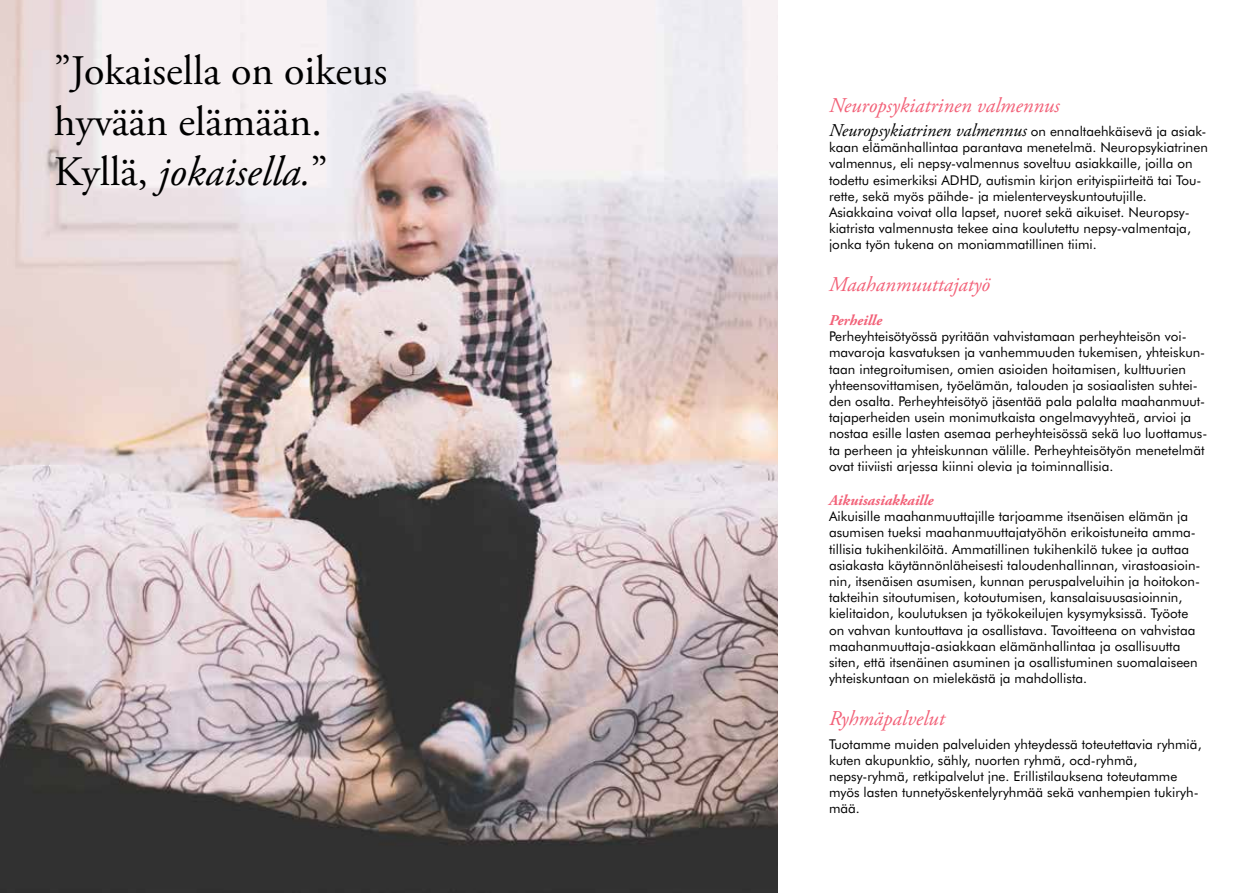
<style>
.page{position:relative;width:1259px;height:893px;background:#fff}
.page>*{position:absolute;margin:0;border:0;box-sizing:border-box;transform-origin:0 0}
.t1{font:42px/50.4px "Adobe Garamond Pro";color:#000}
.t2{font:italic 21px "Adobe Garamond Pro";color:#f26178}
.t3{font:italic 18px "Adobe Garamond Pro";color:#000}
.t4{font:italic 700 15px "Adobe Garamond Pro";color:#f26178}
.t5{font:13.5px/16.2px "Futura BT";color:#000}
.s1{font-style:italic}
.s2{font-family:"Futura BT";font-style:normal;font-size:13.5px}
</style>
<div class="page">
<img style="left:0;top:0;width:777px;height:893px">
<h1 class="t1" style="left:54px;top:47px;width:335px">”Jokaisella on oikeus hyvään elämään.<br>Kyllä, <span class="s1">jokaisella.</span>”</h1>
<h2 class="t2" style="left:829px;top:93px;width:232px">Neuropsykiatrinen valmennus</h2>
<h3 class="t3" style="left:829px;top:119px;width:379px">Neuropsykiatrinen valmennus <span class="s2">on ennaltaehkäisevä ja asiak-</span></h3>
<p class="t5" style="left:829px;top:139px;width:380px">kaan elämänhallintaa parantava menetelmä. Neuropsykiatrinen valmennus, eli nepsy-valmennus soveltuu asiakkaille, joilla on todettu esimerkiksi ADHD, autismin kirjon erityispiirteitä tai Tou&shy;rette, sekä myös päihde- ja mielenterveyskuntoutujille.<br>Asiakkaina voivat olla lapset, nuoret sekä aikuiset. Neuropsy&shy;kiatrista valmennusta tekee aina koulutettu nepsy-valmentaja, jonka työn tukena on moniammatillinen tiimi.</p>
<h2 class="t2" style="left:829px;top:272px;width:162px">Maahanmuuttajatyö</h2>
<p class="t4" style="left:829px;top:312px;width:54px">Perheille</p>
<p class="t5" style="left:829px;top:328px;width:380px">Perheyhteisötyössä pyritään vahvistamaan perheyhteisön voi&shy;mavaroja kasvatuksen ja vanhemmuuden tukemisen, yhteiskun&shy;taan integroitumisen, omien asioiden hoitamisen, kulttuurien yhteensovittamisen, työelämän, talouden ja sosiaalisten suhtei&shy;den osalta. Perheyhteisötyö jäsentää pala palalta maahanmuut&shy;tajaperheiden usein monimutkaista ongelmavyyhteä, arvioi ja nostaa esille lasten asemaa perheyhteisössä sekä luo luottamus&shy;ta perheen ja yhteiskunnan välille. Perheyhteisötyön menetelmät ovat tiiviisti arjessa kiinni olevia ja toiminnallisia.</p>
<p class="t4" style="left:829px;top:492px;width:106px">Aikuisasiakkaille</p>
<p class="t5" style="left:829px;top:508px;width:373px">Aikuisille maahanmuuttajille tarjoamme itsenäisen elämän ja asumisen tueksi maahanmuuttajatyöhön erikoistuneita amma&shy;tillisia tukihenkilöitä. Ammatillinen tukihenkilö tukee ja auttaa asiakasta käytännönläheisesti taloudenhallinnan, virastoasioin&shy;nin, itsenäisen asumisen, kunnan peruspalveluihin ja hoitokon&shy;takteihin sitoutumisen, kotoutumisen, kansalaisuusasioinnin, kielitaidon, koulutuksen ja työkokeilujen kysymyksissä. Työote on vahvan kuntouttava ja osallistava. Tavoitteena on vahvistaa maahanmuuttaja-asiakkaan elämänhallintaa ja osallisuutta siten, että itsenäinen asuminen ja osallistuminen suomalaiseen yhteiskuntaan on mielekästä ja mahdollista.</p>
<h2 class="t2" style="left:829px;top:705px;width:117px">Ryhmäpalvelut</h2>
<p class="t5" style="left:829px;top:735px;width:374px">Tuotamme muiden palveluiden yhteydessä toteutettavia ryhmiä, kuten akupunktio, sähly, nuorten ryhmä, ocd-ryhmä, nepsy-ryhmä, retkipalvelut jne. Erillistilauksena toteutamme myös lasten tunnetyöskentelyryhmää sekä vanhempien tukiryh&shy;mää.</p>
</div>
